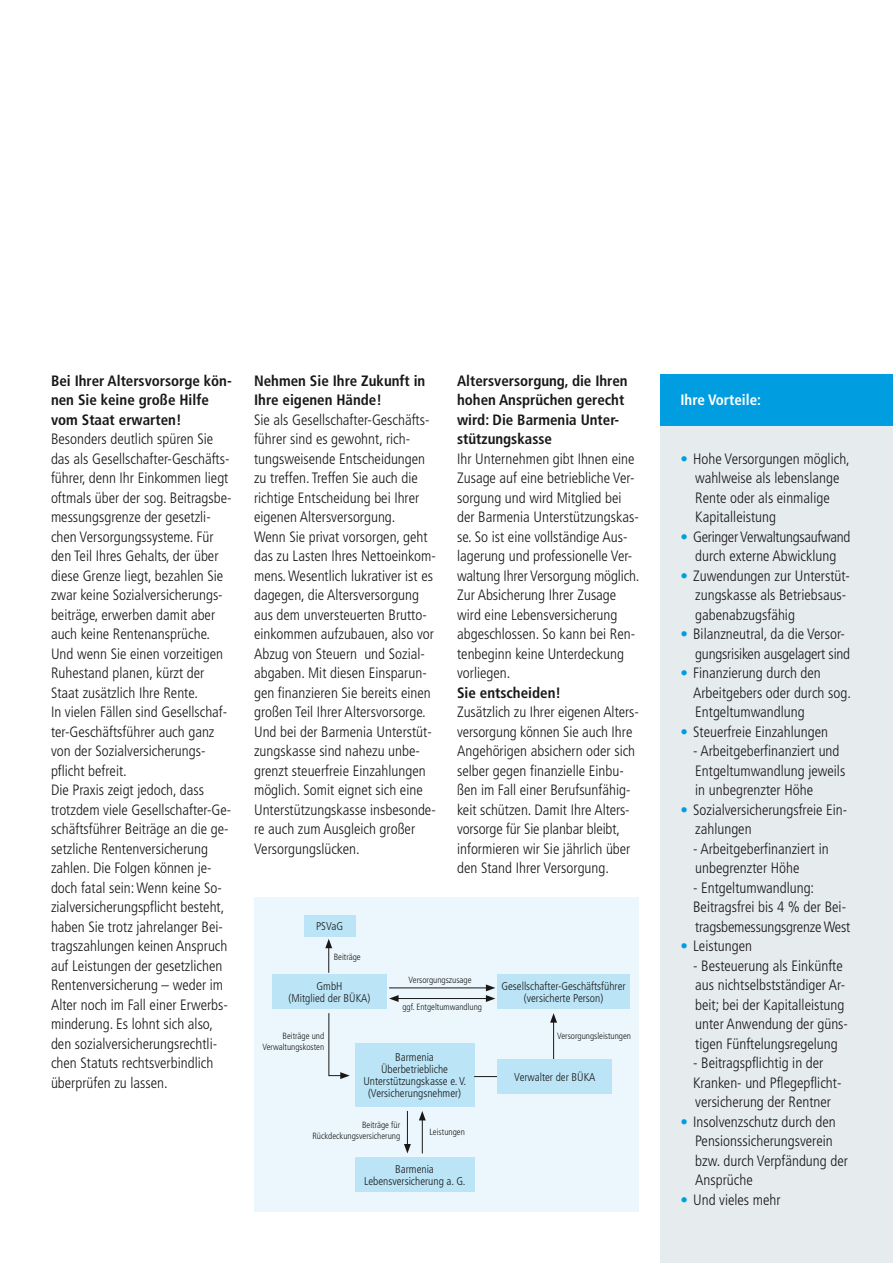
<style>
.page{position:relative;width:893px;height:1263px;background:#fff}
.page>*{position:absolute;margin:0;border:0;box-sizing:border-box;transform-origin:0 0}
.t1{font:300 condensed 15px/19.5px "Frutiger LT Std";color:#1a1817}
.t2{font:700 condensed 15px/19.5px "Frutiger LT Std";color:#1a1817}
.t3{font:300 condensed 15px/19.5px "Frutiger LT Std";letter-spacing:-.02em;color:#1a1817;text-align:center}
.t4{font:700 condensed 15px "Frutiger LT Std";color:#fff}
.t5{font:300 condensed 11.25px/12px "Frutiger LT Std";color:#1a1817;text-align:center}
.t6{font:300 condensed 9px/10.8px "Frutiger LT Std";color:#1a1817;text-align:right}
.s1{color:#009ee0}
</style>
<div class="page">
<div style="left:660px;top:425px;width:233px;height:838px;background:#e6ebee"></div>
<div style="left:660px;top:374px;width:233px;height:51px;background:#009ee0"></div>
<div style="left:254px;top:897px;width:385px;height:315px;background:#ebf7fd"></div>
<hr style="left:389px;top:987px;width:99px;height:1px;background:#1a1817">
<hr style="left:396px;top:998px;width:92px;height:1px;background:#1a1817">
<svg style="left:486px;top:984px;width:9px;height:18px"></svg>
<svg style="left:389px;top:995px;width:10px;height:7px"></svg>
<div style="left:497px;top:975px;width:133px;height:34px;background:#bbe5f7"></div>
<div style="left:272px;top:975px;width:115px;height:34px;background:#bbe5f7"></div>
<div style="left:355px;top:1043px;width:119px;height:64px;background:#bbe5f7"></div>
<svg style="left:328px;top:1013px;width:22px;height:66px"></svg>
<div style="left:304px;top:915px;width:51px;height:21px;background:#bbe5f7"></div>
<svg style="left:325px;top:939px;width:7px;height:34px"></svg>
<hr style="left:422px;top:1118px;width:1px;height:35px;background:#1a1817">
<svg style="left:419px;top:1111px;width:7px;height:9px"></svg>
<hr style="left:407px;top:1111px;width:1px;height:35px;background:#1a1817">
<svg style="left:404px;top:1144px;width:7px;height:9px"></svg>
<div style="left:355px;top:1158px;width:119px;height:34px;background:#bbe5f7"></div>
<svg style="left:474px;top:1013px;width:83px;height:64px"></svg>
<div style="left:497px;top:1060px;width:115px;height:34px;background:#bbe5f7"></div>
<p class="t2" style="left:51px;top:371px;width:182px">Bei Ihrer Altersvorsorge kön&shy;nen Sie keine große Hilfe vom Staat erwarten!</p>
<p class="t1" style="left:51px;top:429px;width:182px">Besonders deutlich spüren Sie das als Gesellschafter-Geschäfts&shy;führer, denn Ihr Einkommen liegt oftmals über der sog. Beitragsbe&shy;messungsgrenze der gesetzli&shy;chen Versorgungssysteme. Für den Teil Ihres Gehalts, der über diese Grenze liegt, bezahlen Sie zwar keine Sozialversicherungs&shy;beiträge, erwerben damit aber auch keine Rentenansprüche.<br>Und wenn Sie einen vorzeitigen<br>Ruhestand planen, kürzt der<br>Staat zusätzlich Ihre Rente.<br>In vielen Fällen sind Gesellschaf&shy;ter-Geschäftsführer auch ganz von der Sozialversicherungs&shy;pflicht befreit.<br>Die Praxis zeigt jedoch, dass trotzdem viele Gesellschafter-Ge&shy;schäftsführer Beiträge an die ge&shy;setzliche Rentenversicherung zahlen. Die Folgen können je&shy;doch fatal sein: Wenn keine So&shy;zialversicherungspflicht besteht, haben Sie trotz jahrelanger Bei&shy;tragszahlungen keinen Anspruch auf Leistungen der gesetzlichen<br>Rentenversicherung – weder im<br>Alter noch im Fall einer Erwerbs&shy;minderung. Es lohnt sich also, den sozialversicherungsrechtli&shy;chen Statuts rechtsverbindlich überprüfen zu lassen.</p>
<p class="t2" style="left:254px;top:371px;width:173px">Nehmen Sie Ihre Zukunft in<br>Ihre eigenen Hände!</p>
<p class="t1" style="left:254px;top:410px;width:183px">Sie als Gesellschafter-Geschäfts&shy;führer sind es gewohnt, rich&shy;tungsweisende Entscheidungen zu treffen. Treffen Sie auch die richtige Entscheidung bei Ihrer eigenen Altersversorgung.<br>Wenn Sie privat vorsorgen, geht das zu Lasten Ihres Nettoeinkom&shy;mens. Wesentlich lukrativer ist es dagegen, die Altersversorgung aus dem unversteuerten Brutto&shy;einkommen aufzubauen, also vor<br>Abzug von Steuern und Sozial&shy;abgaben. Mit diesen Einsparun&shy;gen finanzieren Sie bereits einen großen Teil Ihrer Altersvorsorge.<br>Und bei der Barmenia Unterstüt&shy;zungskasse sind nahezu unbe&shy;grenzt steuerfreie Einzahlungen möglich. Somit eignet sich eine<br>Unterstützungskasse insbesonde&shy;re auch zum Ausgleich großer<br>Versorgungslücken.</p>
<p class="t5" style="left:316px;top:920px;width:28px">PSVaG</p>
<p class="t6" style="left:334px;top:952px;width:29px">Beiträge</p>
<p class="t2" style="left:457px;top:371px;width:172px">Altersversorgung, die Ihren hohen Ansprüchen gerecht wird: Die Barmenia Unter&shy;stützungskasse</p>
<p class="t1" style="left:457px;top:449px;width:184px">Ihr Unternehmen gibt Ihnen eine<br>Zusage auf eine betriebliche Ver&shy;sorgung und wird Mitglied bei der Barmenia Unterstützungskas&shy;se. So ist eine vollständige Aus&shy;lagerung und professionelle Ver&shy;waltung Ihrer Versorgung möglich.<br>Zur Absicherung Ihrer Zusage wird eine Lebensversicherung abgeschlossen. So kann bei Ren&shy;tenbeginn keine Unterdeckung vorliegen.</p>
<p class="t2" style="left:457px;top:683px;width:105px">Sie entscheiden!</p>
<p class="t1" style="left:457px;top:702px;width:183px">Zusätzlich zu Ihrer eigenen Alters&shy;versorgung können Sie auch Ihre Angehörigen absichern oder sich selber gegen finanzielle Einbu&shy;ßen im Fall einer Berufsunfähig&shy;keit schützen. Damit Ihre Alters&shy;vorsorge für Sie planbar bleibt, informieren wir Sie jährlich über den Stand Ihrer Versorgung.</p>
<p class="t5" style="left:289px;top:980px;width:83px">GmbH<br>(Mitglied der BÜKA)</p>
<p class="t6" style="left:409px;top:974px;width:65px">Versorgungszusage</p>
<p class="t6" style="left:402px;top:1002px;width:81px">ggf. Entgeltumwandlung</p>
<p class="t6" style="left:262px;top:1031px;width:63px">Beiträge und<br>Verwaltungskosten</p>
<p class="t5" style="left:363px;top:1051px;width:104px">Barmenia<br>Überbetriebliche<br>Unterstützungskasse e. V. (Versicherungsnehmer)</p>
<p class="t6" style="left:312px;top:1120px;width:89px">Beiträge für<br>Rückdeckungsversicherung</p>
<p class="t5" style="left:364px;top:1163px;width:103px">Barmenia<br>Lebensversicherung a. G.</p>
<p class="t6" style="left:429px;top:1126px;width:37px">Leistungen</p>
<p class="t5" style="left:501px;top:980px;width:126px">Gesellschafter-Geschäftsführer (versicherte Person)</p>
<p class="t6" style="left:557px;top:1030px;width:76px">Versorgungsleistungen</p>
<p class="t5" style="left:514px;top:1071px;width:83px">Verwalter der BÜKA</p>
<p class="t4" style="left:680px;top:391px;width:82px">Ihre Vorteile:</p>
<p class="t1" style="left:695px;top:449px;width:156px;text-indent:-15px"><span class="s1">•</span> Hohe Versorgungen möglich, wahlweise als lebenslange<br>Rente oder als einmalige<br>Kapitalleistung</p>
<p class="t3" style="left:680px;top:527px;width:172px"><span class="s1">•</span> Geringer Verwaltungsaufwand durch externe Abwicklung</p>
<p class="t1" style="left:695px;top:566px;width:156px;text-indent:-15px"><span class="s1">•</span> Zuwendungen zur Unterstüt&shy;zungskasse als Betriebsaus&shy;gabenabzugsfähig</p>
<p class="t1" style="left:695px;top:624px;width:156px;text-indent:-15px"><span class="s1">•</span> Bilanzneutral, da die Versor&shy;gungsrisiken ausgelagert sind</p>
<p class="t1" style="left:693px;top:663px;width:159px;text-indent:-13px"><span class="s1">•</span> Finanzierung durch den<br>Arbeitgebers oder durch sog.<br>Entgeltumwandlung</p>
<p class="t1" style="left:680px;top:722px;width:149px"><span class="s1">•</span> Steuerfreie Einzahlungen</p>
<p class="t1" style="left:693px;top:741px;width:154px">- Arbeitgeberfinanziert und<br>Entgeltumwandlung jeweils in unbegrenzter Höhe</p>
<p class="t1" style="left:695px;top:800px;width:154px;text-indent:-15px"><span class="s1">•</span> Sozialversicherungsfreie Ein&shy;zahlungen</p>
<p class="t1" style="left:693px;top:839px;width:137px">- Arbeitgeberfinanziert in unbegrenzter Höhe</p>
<p class="t1" style="left:693px;top:878px;width:159px">- Entgeltumwandlung:<br>Beitragsfrei bis 4 % der Bei&shy;tragsbemessungsgrenze West</p>
<p class="t1" style="left:680px;top:936px;width:73px"><span class="s1">•</span> Leistungen</p>
<p class="t1" style="left:693px;top:956px;width:156px">- Besteuerung als Einkünfte aus nichtselbstständiger Ar&shy;beit; bei der Kapitalleistung unter Anwendung der güns&shy;tigen Fünftelungsregelung</p>
<p class="t1" style="left:693px;top:1053px;width:150px">- Beitragspflichtig in der<br>Kranken- und Pflegepflicht&shy;versicherung der Rentner</p>
<p class="t1" style="left:695px;top:1112px;width:154px;text-indent:-15px"><span class="s1">•</span> Insolvenzschutz durch den<br>Pensionssicherungsverein bzw. durch Verpfändung der<br>Ansprüche</p>
<p class="t1" style="left:680px;top:1190px;width:102px"><span class="s1">•</span> Und vieles mehr</p>
</div>
